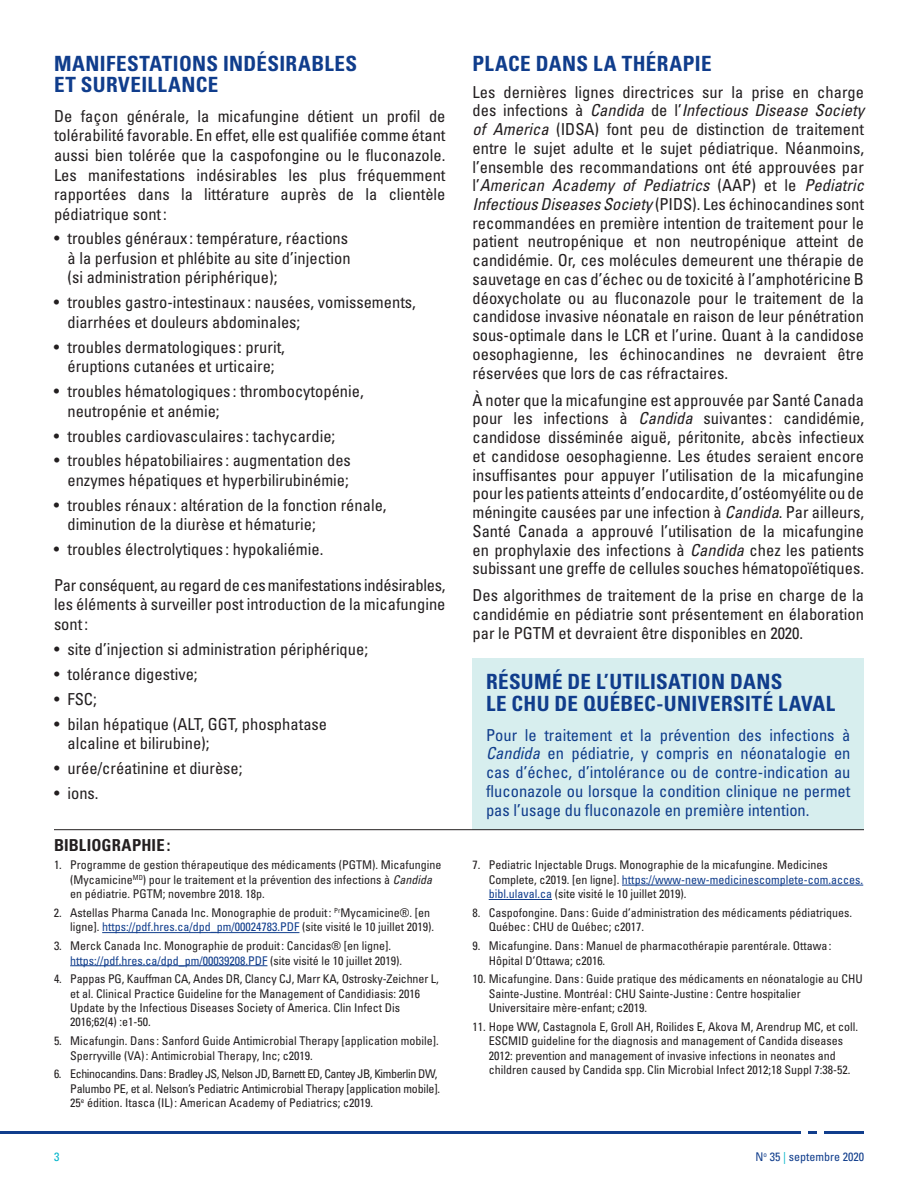
<style>
.page{position:relative;width:918px;height:1188px;background:#fff}
.page>*{position:absolute;margin:0;border:0;box-sizing:border-box;transform-origin:0 0}
.t1{font:700 condensed 21px/22.5px "Univers";letter-spacing:.015em;color:#103d8c}
.t2{font:condensed 16.5px/18.8px "Univers";color:#231f20}
.t3{font:condensed 16.5px/18.8px "Univers";color:#103d8c;text-align:justify}
.t4{font:700 condensed 16.5px "Univers";letter-spacing:.005em;color:#231f20}
.t5{font:condensed 12px/14.4px "Univers";color:#231f20}
.t6{font:condensed 12px "Univers";color:#103d8c}
.t7{font:condensed 12px "Univers";color:#00b5cb}
.s1{font-style:italic}
.s2{color:#103d8c}
.s3{color:#00b5cb}
</style>
<div class="page">
<hr style="left:0;top:1131px;width:801px;height:3px;background:#103d8c">
<svg style="left:808px;top:1131px;width:9px;height:3px"></svg>
<hr style="left:825px;top:1131px;width:39px;height:3px;background:#103d8c">
<div style="left:472px;top:658px;width:392px;height:172px;background:#d7eeee"></div>
<hr style="left:54px;top:829px;width:810px;height:1px;background:#231f20">
<hr style="left:102px;top:932px;width:197px;height:1px;background:#103d8c">
<hr style="left:70px;top:965px;width:197px;height:1px;background:#103d8c">
<hr style="left:622px;top:885px;width:241px;height:1px;background:#103d8c">
<hr style="left:489px;top:899px;width:63px;height:1px;background:#103d8c">
<p class="t1" style="left:54px;top:53px;width:305px;line-height:21px">MANIFESTATIONS INDÉSIRABLES<br>ET SURVEILLANCE</p>
<p class="t2" style="left:54px;top:106px;width:393px;line-height:19.5px;text-align:justify">De façon générale, la micafungine détient un profil de tolérabilité favorable. En effet, elle est qualifiée comme étant aussi bien tolérée que la caspofongine ou le fluconazole.<br>Les manifestations indésirables les plus fréquemment rapportées dans la littérature auprès de la clientèle pédiatrique sont:</p>
<p class="t2" style="left:67px;top:229px;width:285px;line-height:19.5px;text-indent:-13px">• troubles généraux : température, réactions à la perfusion et phlébite au site d’injection (si administration périphérique);</p>
<p class="t2" style="left:67px;top:292px;width:350px;line-height:19.5px;text-indent:-13px">• troubles gastro-intestinaux : nausées, vomissements, diarrhées et douleurs abdominales;</p>
<p class="t2" style="left:54px;top:337px;width:232px;line-height:19.5px;text-align:center">• troubles dermatologiques : prurit, éruptions cutanées et urticaire;</p>
<p class="t2" style="left:67px;top:381px;width:298px;line-height:19.5px;text-indent:-13px">• troubles hématologiques : thrombocytopénie, neutropénie et anémie;</p>
<p class="t2" style="left:54px;top:426px;width:283px">• troubles cardiovasculaires : tachycardie;</p>
<p class="t2" style="left:54px;top:451px;width:298px;line-height:19.5px;text-align:right">• troubles hépatobiliaires : augmentation des enzymes hépatiques et hyperbilirubinémie;</p>
<p class="t2" style="left:67px;top:495px;width:321px;line-height:19.5px;text-indent:-13px">• troubles rénaux : altération de la fonction rénale, diminution de la diurèse et hématurie;</p>
<p class="t2" style="left:54px;top:531px;width:393px;line-height:35.7px">• troubles électrolytiques : hypokaliémie.<br>Par conséquent, au regard de ces manifestations indésirables,</p>
<p class="t2" style="left:54px;top:595px;width:393px;line-height:19.5px">les éléments à surveiller post introduction de la micafungine sont:</p>
<p class="t2" style="left:54px;top:639px;width:316px">• site d’injection si administration périphérique;</p>
<p class="t2" style="left:54px;top:664px;width:145px">• tolérance digestive;</p>
<p class="t2" style="left:54px;top:689px;width:44px">• FSC;</p>
<p class="t2" style="left:67px;top:714px;width:261px;line-height:19.5px;text-indent:-13px">• bilan hépatique (ALT, GGT, phosphatase alcaline et bilirubine);</p>
<p class="t2" style="left:54px;top:758px;width:190px">• urée/créatinine et diurèse;</p>
<p class="t2" style="left:54px;top:783px;width:46px">• ions.</p>
<p class="t4" style="left:54px;top:835px;width:118px">BIBLIOGRAPHIE :</p>
<p class="t5" style="left:70px;top:858px;width:373px;text-indent:-16px">1. Programme de gestion thérapeutique des médicaments (PGTM). Micafungine (Mycamicine<sup>MD</sup>) pour le traitement et la prévention des infections à <span class="s1">Candida </span>en pédiatrie. PGTM; novembre 2018. 18p.</p>
<p class="t5" style="left:70px;top:905px;width:365px;text-indent:-16px">2. Astellas Pharma Canada Inc. Monographie de produit: <sup>Pr</sup>Mycamicine®. [en ligne]. <span class="s2">https://pdf.hres.ca/dpd_pm/00024783.PDF</span> (site visité le 10 juillet 2019).</p>
<p class="t5" style="left:70px;top:939px;width:333px;text-indent:-16px">3. Merck Canada Inc. Monographie de produit: Cancidas® [en ligne]. <span class="s2">https://pdf.hres.ca/dpd_pm/00039208.PDF</span> (site visité le 10 juillet 2019).</p>
<p class="t5" style="left:70px;top:972px;width:370px;text-indent:-16px">4. Pappas PG, Kauffman CA, Andes DR, Clancy CJ, Marr KA, Ostrosky-Zeichner L, et al. Clinical Practice Guideline for the Management of Candidiasis: 2016<br>Update by the Infectious Diseases Society of America. Clin Infect Dis 2016;62(4) :e1-50.</p>
<p class="t5" style="left:70px;top:1034px;width:370px;text-indent:-16px">5. Micafungin. Dans : Sanford Guide Antimicrobial Therapy [application mobile].<br>Sperryville (VA): Antimicrobial Therapy, Inc; c2019.</p>
<p class="t5" style="left:70px;top:1067px;width:371px;text-indent:-16px">6. Echinocandins. Dans: Bradley JS, Nelson JD, Barnett ED, Cantey JB, Kimberlin DW,<br>Palumbo PE, et al. Nelson’s Pediatric Antimicrobial Therapy [application mobile].<br>25<sup>e</sup> édition. Itasca (IL): American Academy of Pediatrics; c2019.</p>
<p class="t1" style="left:472px;top:52px;width:241px">PLACE DANS LA THÉRAPIE</p>
<p class="t2" style="left:472px;top:82px;width:393px;text-align:justify">Les dernières lignes directrices sur la prise en charge des infections à <span class="s1">Candida</span> de l’<span class="s1">Infectious Disease Society of America</span> (IDSA) font peu de distinction de traitement entre le sujet adulte et le sujet pédiatrique. Néanmoins, l’ensemble des recommandations ont été approuvées par l’<span class="s1">American Academy of Pediatrics</span> (AAP) et le <span class="s1">Pediatric Infectious Diseases Society</span> (PIDS). Les échinocandines sont recommandées en première intention de traitement pour le patient neutropénique et non neutropénique atteint de candidémie. Or, ces molécules demeurent une thérapie de sauvetage en cas d’échec ou de toxicité à l’amphotéricine B déoxycholate ou au fluconazole pour le traitement de la candidose invasive néonatale en raison de leur pénétration sous-optimale dans le LCR et l’urine. Quant à la candidose oesophagienne, les échinocandines ne devraient être réservées que lors de cas réfractaires.</p>
<p class="t2" style="left:472px;top:390px;width:393px;text-align:justify">À noter que la micafungine est approuvée par Santé Canada pour les infections à <span class="s1">Candida</span> suivantes : candidémie, candidose disséminée aiguë, péritonite, abcès infectieux et candidose oesophagienne. Les études seraient encore insuffisantes pour appuyer l’utilisation de la micafungine pour les patients atteints d’endocardite, d’ostéomyélite ou de méningite causées par une infection à <span class="s1">Candida</span>. Par ailleurs, Santé Canada a approuvé l’utilisation de la micafungine en prophylaxie des infections à <span class="s1">Candida</span> chez les patients subissant une greffe de cellules souches hématopoïétiques.</p>
<p class="t2" style="left:472px;top:586px;width:393px;text-align:justify">Des algorithmes de traitement de la prise en charge de la candidémie en pédiatrie sont présentement en élaboration par le PGTM et devraient être disponibles en 2020.</p>
<p class="t1" style="left:486px;top:670px;width:351px">RÉSUMÉ DE L’UTILISATION DANS<br>LE CHU DE QUÉBEC-UNIVERSITÉ LAVAL</p>
<p class="t3" style="left:486px;top:725px;width:366px">Pour le traitement et la prévention des infections à <span class="s1">Candida</span> en pédiatrie, y compris en néonatalogie en cas d’échec, d’intolérance ou de contre-indication au fluconazole ou lorsque la condition clinique ne permet pas l’usage du fluconazole en première intention.</p>
<p class="t5" style="left:489px;top:858px;width:376px;text-indent:-16px">7. Pediatric Injectable Drugs. Monographie de la micafungine. Medicines<br>Complete, c2019. [en ligne]. <span class="s2">https://www-new-medicinescomplete-com.acces. bibl.ulaval.ca</span> (site visité le 10 juillet 2019).</p>
<p class="t5" style="left:489px;top:905px;width:365px;text-indent:-16px">8. Caspofongine. Dans : Guide d’administration des médicaments pédiatriques.<br>Québec: CHU de Québec; c2017.</p>
<p class="t5" style="left:489px;top:939px;width:344px;text-indent:-16px">9. Micafungine. Dans : Manuel de pharmacothérapie parentérale. Ottawa:<br>Hôpital D’Ottawa; c2016.</p>
<p class="t5" style="left:489px;top:972px;width:376px;text-indent:-16px">10. Micafungine. Dans : Guide pratique des médicaments en néonatalogie au CHU<br>Sainte-Justine. Montréal : CHU Sainte-Justine: Centre hospitalier<br>Universitaire mère-enfant; c2019.</p>
<p class="t5" style="left:489px;top:1019px;width:371px;text-indent:-16px">11. Hope WW, Castagnola E, Groll AH, Roilides E, Akova M, Arendrup MC, et coll.<br>ESCMID guideline for the diagnosis and management of Candida diseases 2012: prevention and management of invasive infections in neonates and children caused by Candida spp. Clin Microbial Infect 2012;18 Suppl 7:38-52.</p>
<p class="t7" style="left:54px;top:1150px;width:7px">3</p>
<p class="t6" style="left:756px;top:1149px;width:110px">N<sup>o</sup> 35 <span class="s3">|</span> septembre 2020</p>
</div>
